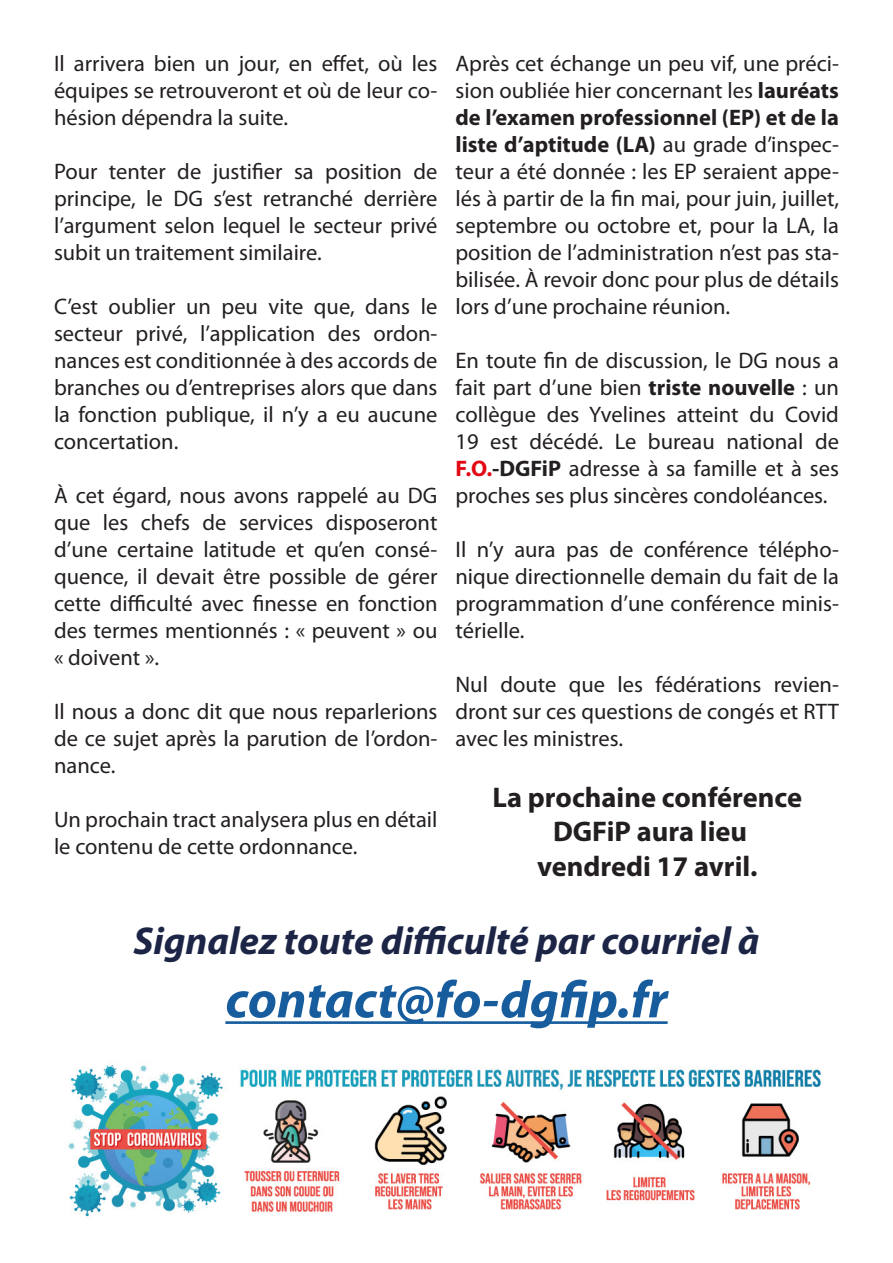
<style>
.page{position:relative;width:893px;height:1263px;background:#fff}
.page>*{position:absolute;margin:0;border:0;box-sizing:border-box;transform-origin:0 0}
.t1{font:italic 700 52.5px "Myriad Pro";color:#175d9e}
.t2{font:italic 700 39px "Myriad Pro";color:#1c2546}
.t3{font:700 28.5px "Myriad Pro";color:#231f20}
.t4{font:22.5px/27px "Myriad Pro";color:#231f20;text-align:justify}
.s1{font-weight:700}
.s2{font-weight:700;color:#e30713}
</style>
<div class="page">
<img style="left:68px;top:1065px;width:753px;height:152px">
<hr style="left:225px;top:1021px;width:443px;height:3px;background:#175d9e">
<p class="t4" style="left:54px;top:49px;width:385px">Il arrivera bien un jour, en effet, où les équipes se retrouveront et où de leur co&shy;hésion dépendra la suite.</p>
<p class="t4" style="left:54px;top:157px;width:385px">Pour tenter de justifier sa position de principe, le DG s’est retranché derrière l’argument selon lequel le secteur privé subit un traitement similaire.</p>
<p class="t4" style="left:54px;top:292px;width:385px">C’est oublier un peu vite que, dans le secteur privé, l’application des ordon&shy;nances est conditionnée à des accords de branches ou d’entreprises alors que dans la fonction publique, il n’y a eu aucune concertation.</p>
<p class="t4" style="left:54px;top:481px;width:385px">À cet égard, nous avons rappelé au DG que les chefs de services disposeront d’une certaine latitude et qu’en consé&shy;quence, il devait être possible de gérer cette difficulté avec finesse en fonction des termes mentionnés : « peuvent » ou « doivent ».</p>
<p class="t4" style="left:54px;top:697px;width:385px">Il nous a donc dit que nous reparlerions de ce sujet après la parution de l’ordon&shy;nance.</p>
<p class="t4" style="left:54px;top:805px;width:385px">Un prochain tract analysera plus en détail le contenu de cette ordonnance.</p>
<p class="t4" style="left:455px;top:49px;width:385px">Après cet échange un peu vif, une préci&shy;sion oubliée hier concernant les <span class="s1">lauréats de l’examen professionnel (EP) et de la liste d’aptitude (LA)</span> au grade d’inspec&shy;teur a été donnée : les EP seraient appe&shy;lés à partir de la fin mai, pour juin, juillet, septembre ou octobre et, pour la LA, la position de l’administration n’est pas sta&shy;bilisée. À revoir donc pour plus de détails lors d’une prochaine réunion.</p>
<p class="t4" style="left:455px;top:346px;width:385px">En toute fin de discussion, le DG nous a fait part d’une bien <span class="s1">triste nouvelle</span> : un collègue des Yvelines atteint du Covid 19 est décédé. Le bureau national de <span class="s2">F.O.</span><span class="s1">-DGFiP</span> adresse à sa famille et à ses proches ses plus sincères condoléances.</p>
<p class="t4" style="left:455px;top:535px;width:385px">Il n’y aura pas de conférence télépho&shy;nique directionnelle demain du fait de la programmation d’une conférence minis&shy;térielle.</p>
<p class="t4" style="left:455px;top:670px;width:385px">Nul doute que les fédérations revien&shy;dront sur ces questions de congés et RTT avec les ministres.</p>
<p class="t3" style="left:492px;top:779px;width:311px">La prochaine conférence</p>
<p class="t3" style="left:553px;top:813px;width:196px">DGFiP aura lieu</p>
<p class="t3" style="left:537px;top:847px;width:222px">vendredi 17 avril.</p>
<p class="t2" style="left:134px;top:916px;width:627px">Signalez toute difficulté par courriel à</p>
<p class="t1" style="left:225px;top:965px;width:444px">contact@fo-dgfip.fr</p>
</div>
